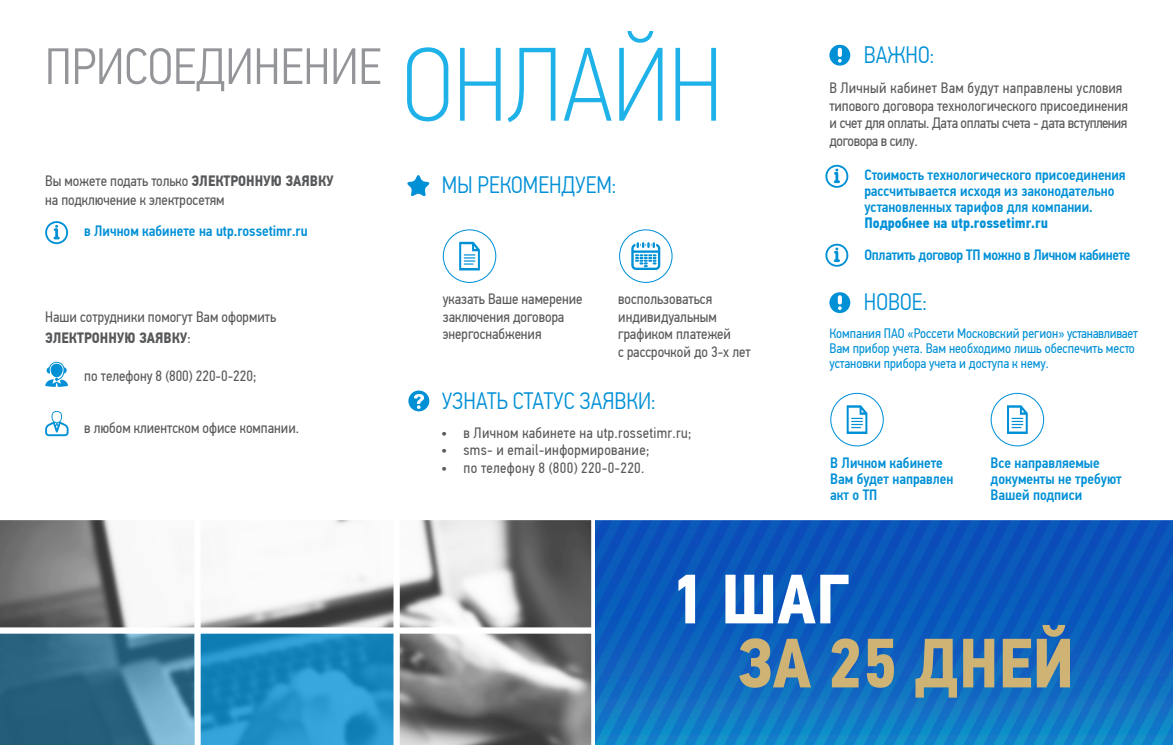
<style>
.page{position:relative;width:1173px;height:745px;background:#fff}
.page>*{position:absolute;margin:0;border:0;box-sizing:border-box;transform-origin:0 0}
.t1{font:100 104.5px "PF Din Text Cond Pro";color:#1fb2e8}
.t2{font:700 69.75px "PF Din Text Cond Pro";color:#cfb374}
.t3{font:700 69.75px "PF Din Text Cond Pro";color:#fff}
.t4{font:300 51.12px "PF Din Text Cond Pro";color:#939598}
.t5{font:300 23.75px "PF Din Text Cond Pro";color:#0090d6}
.t6{font:15px/17.5px "PF Din Text Cond Pro";color:#57585a;text-align:justify}
.t7{font:500 15px/16.2px "PF Din Text Cond Pro";color:#0090d6}
.t8{font:15px "PF Din Text Cond Pro";letter-spacing:.02em;color:#57585a}
.t9{font:500 15px "PF Din Text Cond Pro";letter-spacing:-.02em;color:#0090d6}
.t10{font:700 15px "PF Din Text Cond Pro";color:#0090d6}
.t11{font:700 15px "PF Din Text Cond Pro";color:#57585a}
.t12{font:13.75px/15px "PF Din Text Cond Pro";color:#0090d6}
.s1{font-weight:700}
.s2{font-weight:400}
</style>
<div class="page">
<svg style="left:45px;top:221px;width:24px;height:23px"></svg>
<svg style="left:825px;top:165px;width:24px;height:23px"></svg>
<svg style="left:825px;top:243px;width:24px;height:23px"></svg>
<svg style="left:45px;top:361px;width:23px;height:25px"></svg>
<svg style="left:45px;top:411px;width:24px;height:25px"></svg>
<div style="left:443px;top:229px;width:53px;height:54px;border:1px solid #0090d6;border-radius:50%"></div>
<svg style="left:459px;top:242px;width:21px;height:28px"></svg>
<div style="left:619px;top:229px;width:53px;height:54px;border:1px solid #0090d6;border-radius:50%"></div>
<svg style="left:631px;top:242px;width:29px;height:28px"></svg>
<svg style="left:407px;top:175px;width:22px;height:21px"></svg>
<svg style="left:829px;top:44px;width:21px;height:22px"></svg>
<svg style="left:829px;top:292px;width:21px;height:21px"></svg>
<img style="left:0;top:520px;width:194px;height:107px">
<svg style="left:0;top:633px;width:194px;height:111px;background:#39738f"></svg>
<svg style="left:194px;top:520px;width:398px;height:224px"></svg>
<div style="left:0;top:627px;width:1173px;height:6px;background:#fff"></div>
<svg style="left:595px;top:520px;width:15px;height:224px;background:#0d62be"></svg>
<svg style="left:610px;top:520px;width:17px;height:224px;background:#0d62be"></svg>
<svg style="left:627px;top:520px;width:15px;height:224px;background:#0d62be"></svg>
<svg style="left:642px;top:520px;width:16px;height:224px;background:#0d62be"></svg>
<svg style="left:658px;top:520px;width:15px;height:224px;background:#0d62be"></svg>
<svg style="left:673px;top:520px;width:16px;height:224px;background:#0d62be"></svg>
<svg style="left:689px;top:520px;width:16px;height:224px;background:#0d62be"></svg>
<svg style="left:705px;top:520px;width:17px;height:224px;background:#0d62be"></svg>
<svg style="left:722px;top:520px;width:14px;height:224px;background:#0d62be"></svg>
<svg style="left:736px;top:520px;width:17px;height:224px;background:#0d62be"></svg>
<svg style="left:753px;top:520px;width:15px;height:224px;background:#0d62be"></svg>
<svg style="left:768px;top:520px;width:16px;height:224px;background:#0d62be"></svg>
<svg style="left:784px;top:520px;width:15px;height:224px;background:#0d62be"></svg>
<svg style="left:799px;top:520px;width:17px;height:224px;background:#0d62be"></svg>
<svg style="left:816px;top:520px;width:14px;height:224px;background:#0d62be"></svg>
<svg style="left:830px;top:520px;width:17px;height:224px;background:#0d62be"></svg>
<svg style="left:847px;top:520px;width:15px;height:224px;background:#0d62be"></svg>
<svg style="left:862px;top:520px;width:16px;height:224px;background:#0d62be"></svg>
<svg style="left:878px;top:520px;width:15px;height:224px;background:#0d62be"></svg>
<svg style="left:893px;top:520px;width:14px;height:224px;background:#0d62be"></svg>
<svg style="left:907px;top:520px;width:15px;height:224px;background:#0d62be"></svg>
<svg style="left:922px;top:520px;width:17px;height:224px;background:#0d62be"></svg>
<svg style="left:939px;top:520px;width:15px;height:224px;background:#0d62be"></svg>
<svg style="left:954px;top:520px;width:16px;height:224px;background:#0d62be"></svg>
<svg style="left:970px;top:520px;width:15px;height:224px;background:#0d62be"></svg>
<svg style="left:985px;top:520px;width:16px;height:224px;background:#0d62be"></svg>
<svg style="left:1001px;top:520px;width:15px;height:224px;background:#0d62be"></svg>
<svg style="left:1016px;top:520px;width:17px;height:224px;background:#0d62be"></svg>
<svg style="left:1033px;top:520px;width:140px;height:224px;background:#0d62be"></svg>
<svg style="left:408px;top:390px;width:21px;height:21px"></svg>
<div style="left:830px;top:392px;width:54px;height:54px;border:1px solid #0090d6;border-radius:50%"></div>
<svg style="left:847px;top:405px;width:20px;height:28px"></svg>
<div style="left:991px;top:392px;width:53px;height:54px;border:1px solid #0090d6;border-radius:50%"></div>
<svg style="left:1007px;top:405px;width:21px;height:28px"></svg>
<p class="t4" style="left:45px;top:37px;width:338px">ПРИСОЕДИНЕНИЕ</p>
<p class="t6" style="left:45px;top:172px;width:290px">Вы можете подать только <span class="s1">ЭЛЕКТРОННУЮ ЗАЯВКУ</span></p>
<p class="t6" style="left:45px;top:191px;width:181px">на подключение к электросетям</p>
<p class="t7" style="left:84px;top:223px;width:225px">в Личном кабинете на utp.rossetimr.ru</p>
<p class="t6" style="left:45px;top:308px;width:232px">Наши сотрудники помогут Вам оформить</p>
<p class="t11" style="left:45px;top:328px;width:147px">ЭЛЕКТРОННУЮ ЗАЯВКУ<span class="s2">:</span></p>
<p class="t6" style="left:84px;top:367px;width:174px">по телефону 8 (800) 220-0-220;</p>
<p class="t6" style="left:84px;top:418px;width:216px">в любом клиентском офисе компании.</p>
<p class="t1" style="left:402px;top:25px;width:322px">ОНЛАЙН</p>
<p class="t5" style="left:442px;top:171px;width:176px">МЫ РЕКОМЕНДУЕМ:</p>
<p class="t6" style="left:443px;top:290px;width:141px">указать Ваше намерение заключения договора</p>
<p class="t6" style="left:443px;top:325px;width:100px">энергоснабжения</p>
<p class="t6" style="left:618px;top:290px;width:95px">воспользоваться</p>
<p class="t6" style="left:618px;top:307px;width:100px">индивидуальным</p>
<p class="t6" style="left:618px;top:325px;width:114px">графиком платежей</p>
<p class="t6" style="left:618px;top:342px;width:134px">с рассрочкой до 3-х лет</p>
<p class="t5" style="left:442px;top:387px;width:215px">УЗНАТЬ СТАТУС ЗАЯВКИ:</p>
<p class="t8" style="left:441px;top:423px;width:252px">• в Личном кабинете на utp.rossetimr.ru;</p>
<p class="t8" style="left:441px;top:441px;width:210px">• sms- и email-информирование;</p>
<p class="t8" style="left:441px;top:458px;width:205px">• по телефону 8 (800) 220-0-220.</p>
<p class="t5" style="left:864px;top:41px;width:72px">ВАЖНО:</p>
<p class="t8" style="left:829px;top:79px;width:294px">В Личный кабинет Вам будут направлены условия</p>
<p class="t6" style="left:829px;top:97px;width:300px">типового договора технологического присоединения и счет для оплаты. Дата оплаты счета - дата вступления договора в силу.</p>
<p class="t7" style="left:864px;top:166px;width:263px">Стоимость технологического присоединения рассчитывается исходя из законодательно установленных тарифов для компании.</p>
<p class="t10" style="left:864px;top:214px;width:185px">Подробнее на utp.rossetimr.ru</p>
<p class="t9" style="left:864px;top:246px;width:268px">Оплатить договор ТП можно в Личном кабинете</p>
<p class="t5" style="left:864px;top:288px;width:64px">НОВОЕ:</p>
<p class="t12" style="left:829px;top:326px;width:310px">Компания ПАО «Россети Московский регион» устанавливает<br>Вам прибор учета. Вам необходимо лишь обеспечить место установки прибора учета и доступа к нему.</p>
<p class="t7" style="left:830px;top:454px;width:125px">В Личном кабинете<br>Вам будет направлен акт о ТП</p>
<p class="t7" style="left:991px;top:454px;width:133px">Все направляемые документы не требуют<br>Вашей подписи</p>
<p class="t3" style="left:670px;top:556px;width:181px">1 ШАГ</p>
<p class="t2" style="left:737px;top:620px;width:338px">ЗА 25 ДНЕЙ</p>
</div>
